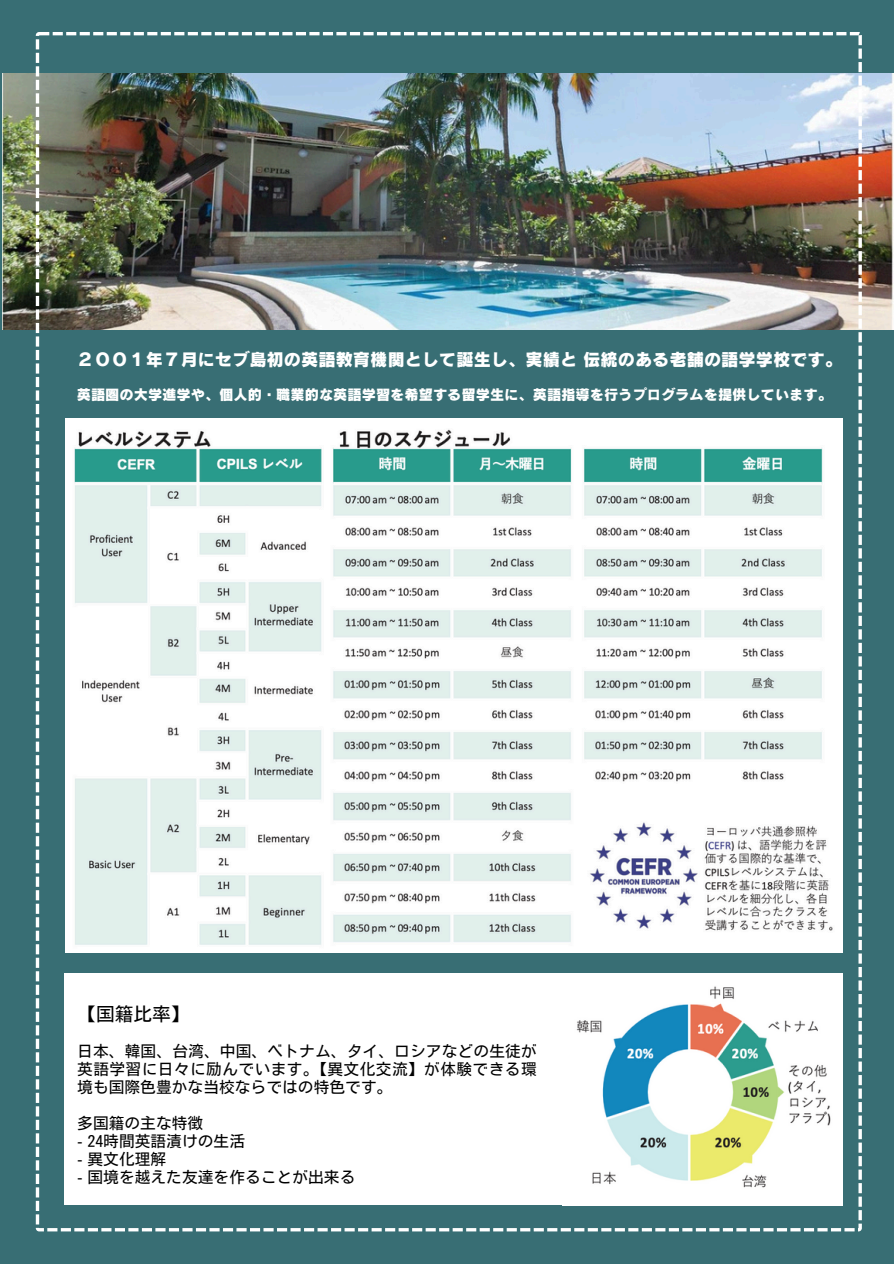
<style>
.page{position:relative;width:894px;height:1264px;background:#fff}
.page>*{position:absolute;margin:0;border:0;box-sizing:border-box;transform-origin:0 0}
.t1{font:18.75px "Motoya Cedar Std W3";color:#000}
.t2{font:17.25px "Canva Rodin Pro N EB";color:#fff}
.t3{font:15.75px/18px "Motoya Cedar Std W3";color:#000;text-align:justify}
.t4{font:14.25px "Canva Rodin Pro N EB";color:#fff}
</style>
<div class="page">
<div style="left:0;top:0;width:893px;height:1263px;background:#386e74"></div>
<img style="left:3px;top:74px;width:890px;height:255px">
<img style="left:36px;top:32px;width:825px;height:1199px">
<img style="left:562px;top:985px;width:280px;height:219px">
<img style="left:66px;top:419px;width:776px;height:533px">
<p class="t2" style="left:77px;top:351px;width:766px">２００１年７⽉にセブ島初の英語教育機関として誕⽣し、実績と伝統のある⽼舗の語学学校です。</p>
<p class="t4" style="left:77px;top:387px;width:756px">英語圏の⼤学進学や、個⼈的・職業的な英語学習を希望する留学⽣に、英語指導を⾏うプログラムを提供しています。</p>
<p class="t1" style="left:77px;top:1004px;width:114px">【国籍⽐率】</p>
<p class="t3" style="left:77px;top:1042px;width:461px">⽇本、韓国、台湾、中国、ベトナム、タイ、ロシアなどの⽣徒が英語学習に⽇々に励んでいます。【異⽂化交流】が体験できる環境も国際⾊豊かな当校ならではの特⾊です。</p>
<p class="t3" style="left:77px;top:1114px;width:127px">多国籍の主な特徴</p>
<p class="t3" style="left:77px;top:1132px;width:169px">- 24時間英語漬けの⽣活</p>
<p class="t3" style="left:77px;top:1150px;width:90px">- 異⽂化理解</p>
<p class="t3" style="left:77px;top:1168px;width:279px">- 国境を越えた友達を作ることが出来る</p>
</div>
